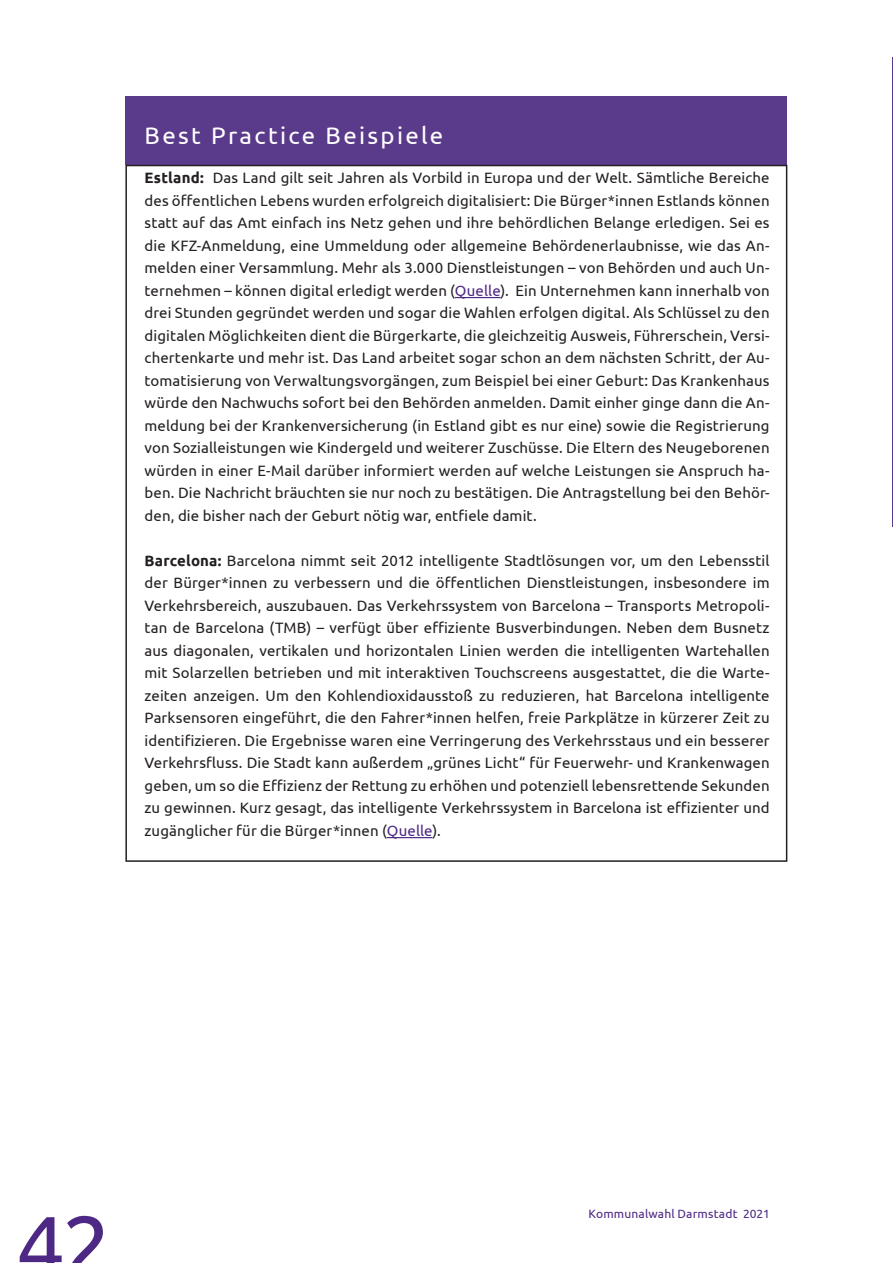
<style>
.page{position:relative;width:893px;height:1263px;background:#fff}
.page>*{position:absolute;margin:0;border:0;box-sizing:border-box;transform-origin:0 0}
.t1{font:87px "Ubuntu";color:#4d2884}
.BestPractice{font:24px "Ubuntu";letter-spacing:.095em;color:#fff}
.t2{font:15px/22.5px "Ubuntu";letter-spacing:.005em;color:#231f20;text-align:justify}
.t3{font:12px "Ubuntu";letter-spacing:.015em;color:#4d2884}
.s1{font-weight:700}
.s2{color:#4d2884}
</style>
<div class="page">
<div style="left:125px;top:97px;width:662px;height:68px;background:#5a3a8b"></div>
<hr style="left:455px;top:297px;width:45px;height:1px;background:#4d2884">
<hr style="left:387px;top:837px;width:45px;height:1px;background:#4d2884">
<p class="BestPractice" style="left:145px;top:121px;width:300px">Best Practice Beispiele</p>
<p class="t2" style="left:145px;top:166px;width:627px"><span class="s1">Estland:</span> Das Land gilt seit Jahren als Vorbild in Europa und der Welt. Sämtliche Bereiche des öffentlichen Lebens wurden erfolgreich digitalisiert: Die Bürger*innen Estlands können statt auf das Amt einfach ins Netz gehen und ihre behördlichen Belange erledigen. Sei es die KFZ-Anmeldung, eine Ummeldung oder allgemeine Behördenerlaubnisse, wie das An&shy;melden einer Versammlung. Mehr als 3.000 Dienstleistungen – von Behörden und auch Un&shy;ternehmen – können digital erledigt werden (<span class="s2">Quelle</span>). Ein Unternehmen kann innerhalb von drei Stunden gegründet werden und sogar die Wahlen erfolgen digital. Als Schlüssel zu den digitalen Möglichkeiten dient die Bürgerkarte, die gleichzeitig Ausweis, Führerschein, Versi&shy;chertenkarte und mehr ist. Das Land arbeitet sogar schon an dem nächsten Schritt, der Au&shy;tomatisierung von Verwaltungsvorgängen, zum Beispiel bei einer Geburt: Das Krankenhaus würde den Nachwuchs sofort bei den Behörden anmelden. Damit einher ginge dann die An&shy;meldung bei der Krankenversicherung (in Estland gibt es nur eine) sowie die Registrierung von Sozialleistungen wie Kindergeld und weiterer Zuschüsse. Die Eltern des Neugeborenen würden in einer E-Mail darüber informiert werden auf welche Leistungen sie Anspruch ha&shy;ben. Die Nachricht bräuchten sie nur noch zu bestätigen. Die Antragstellung bei den Behör&shy;den, die bisher nach der Geburt nötig war, entfiele damit.</p>
<p class="t2" style="left:145px;top:549px;width:627px"><span class="s1">Barcelona:</span> Barcelona nimmt seit 2012 intelligente Stadtlösungen vor, um den Lebensstil der Bürger*innen zu verbessern und die öffentlichen Dienstleistungen, insbesondere im Verkehrsbereich, auszubauen. Das Verkehrssystem von Barcelona – Transports Metropoli&shy;tan de Barcelona (TMB) – verfügt über effiziente Busverbindungen. Neben dem Busnetz aus diagonalen, vertikalen und horizontalen Linien werden die intelligenten Wartehallen mit Solarzellen betrieben und mit interaktiven Touchscreens ausgestattet, die die Warte&shy;zeiten anzeigen. Um den Kohlendioxidausstoß zu reduzieren, hat Barcelona intelligente Parksensoren eingeführt, die den Fahrer*innen helfen, freie Parkplätze in kürzerer Zeit zu identifizieren. Die Ergebnisse waren eine Verringerung des Verkehrsstaus und ein besserer Verkehrsfluss. Die Stadt kann außerdem „grünes Licht“ für Feuerwehr- und Krankenwagen geben, um so die Effizienz der Rettung zu erhöhen und potenziell lebensrettende Sekunden zu gewinnen. Kurz gesagt, das intelligente Verkehrssystem in Barcelona ist effizienter und zugänglicher für die Bürger*innen (<span class="s2">Quelle</span>).</p>
<h1 class="t1" style="left:16px;top:1194px;width:97px">42</h1>
<p class="t3" style="left:588px;top:1206px;width:183px">Kommunalwahl Darmstadt 2021</p>
</div>
